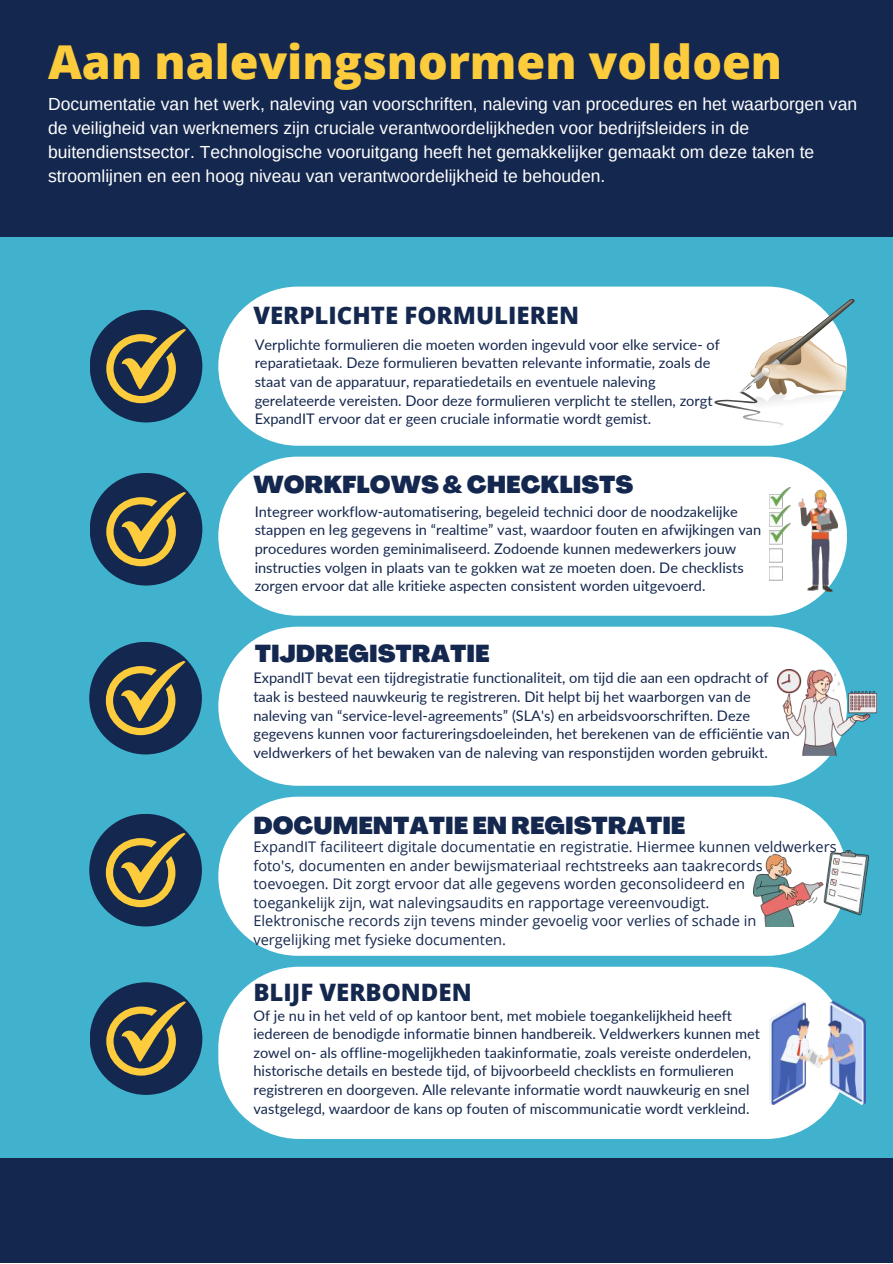
<style>
.page{position:relative;width:893px;height:1264px;background:#fff}
.page>*{position:absolute;margin:0;border:0;box-sizing:border-box;transform-origin:0 0}
.t1{font:800 46.65px "Open Sans";color:#fccc3c}
.t2{font:900 24px "Agrandir";color:#14274e}
.t3{font:800 24px "Open Sans";color:#14274e}
.t4{font:17.55px/24px "Arimo";color:#fff}
.t5{font:14.55px/18.6px "Lato";color:#14274e}
.t6{font:14.55px/18.6px "Open Sans";color:#14274e}
</style>
<div class="page">
<div style="left:0;top:0;width:892px;height:1262px;background:#40b2ce"></div>
<div style="left:0;top:0;width:892px;height:237px;background:#14274e"></div>
<div style="left:218px;top:286px;width:629px;height:160px;background:#fff;border-radius:80px"></div>
<div style="left:218px;top:456px;width:629px;height:159px;background:#fff;border-radius:80px"></div>
<div style="left:218px;top:626px;width:629px;height:159px;background:#fff;border-radius:80px"></div>
<div style="left:218px;top:966px;width:615px;height:172px;background:#fff"></div>
<div style="left:218px;top:796px;width:629px;height:159px;background:#fff;border-radius:80px"></div>
<div style="left:0;top:1158px;width:892px;height:104px;background:#14274e"></div>
<svg style="left:714px;top:297px;width:141px;height:132px"></svg>
<img style="left:769px;top:487px;width:68px;height:104px">
<img style="left:769px;top:1001px;width:96px;height:103px">
<img style="left:753px;top:850px;width:115px;height:77px">
<img style="left:777px;top:670px;width:99px;height:85px">
<div style="left:90px;top:310px;width:112px;height:112px;background:#14274e;border-radius:50%"></div>
<svg style="left:106px;top:329px;width:80px;height:74px"></svg>
<div style="left:90px;top:473px;width:112px;height:112px;background:#14274e;border-radius:50%"></div>
<svg style="left:106px;top:492px;width:80px;height:74px"></svg>
<div style="left:89px;top:642px;width:113px;height:112px;background:#14274e;border-radius:50%"></div>
<svg style="left:106px;top:661px;width:79px;height:74px"></svg>
<div style="left:89px;top:813px;width:113px;height:113px;background:#14274e;border-radius:50%"></div>
<svg style="left:106px;top:833px;width:79px;height:74px"></svg>
<div style="left:90px;top:982px;width:112px;height:112px;background:#14274e;border-radius:50%"></div>
<svg style="left:106px;top:1001px;width:80px;height:74px"></svg>
<h1 class="t1" style="left:48px;top:30px;width:735px">Aan nalevingsnormen voldoen</h1>
<p class="t4" style="left:48px;top:92px;width:810px">Documentatie van het werk, naleving van voorschriften, naleving van procedures en het waarborgen van de veiligheid van werknemers zijn cruciale verantwoordelijkheden voor bedrijfsleiders in de buitendienstsector. Technologische vooruitgang heeft het gemakkelijker gemaakt om deze taken te stroomlijnen en een hoog niveau van verantwoordelijkheid te behouden.</p>
<h2 class="t3" style="left:253px;top:298px;width:327px">VERPLICHTE FORMULIEREN</h2>
<p class="t5" style="left:255px;top:335px;width:466px">Verplichte formulieren die moeten worden ingevuld voor elke service- of reparatietaak. Deze formulieren bevatten relevante informatie, zoals de staat van de apparatuur, reparatiedetails en eventuele naleving gerelateerde vereisten. Door deze formulieren verplicht te stellen, zorgt ExpandIT ervoor dat er geen cruciale informatie wordt gemist.</p>
<h2 class="t2" style="left:253px;top:475px;width:381px">WORKFLOWS &amp; CHECKLISTS</h2>
<p class="t5" style="left:255px;top:502px;width:508px">Integreer workflow-automatisering, begeleid technici door de noodzakelijke stappen en leg gegevens in “realtime” vast, waardoor fouten en afwijkingen van procedures worden geminimaliseerd. Zodoende kunnen medewerkers jouw instructies volgen in plaats van te gokken wat ze moeten doen. De checklists zorgen ervoor dat alle kritieke aspecten consistent worden uitgevoerd.</p>
<h2 class="t2" style="left:255px;top:643px;width:236px">TIJDREGISTRATIE</h2>
<p class="t5" style="left:253px;top:668px;width:538px">ExpandIT bevat een tijdregistratie functionaliteit, om tijd die aan een opdracht of taak is besteed nauwkeurig te registreren. Dit helpt bij het waarborgen van de naleving van “service-level-agreements” (SLA's) en arbeidsvoorschriften. Deze gegevens kunnen voor factureringsdoeleinden, het berekenen van de efficiëntie van veldwerkers of het bewaken van de naleving van responstijden worden gebruikt.</p>
<h2 class="t2" style="left:253px;top:815px;width:433px">DOCUMENTATIE EN REGISTRATIE</h2>
<p class="t6" style="left:253px;top:837px;width:584px">ExpandIT faciliteert digitale documentatie en registratie. Hiermee kunnen veldwerkers foto's, documenten en ander bewijsmateriaal rechtstreeks aan taakrecords toevoegen. Dit zorgt ervoor dat alle gegevens worden geconsolideerd en<br>toegankelijk zijn, wat nalevingsaudits en rapportage vereenvoudigt.<br>Elektronische records zijn tevens minder gevoelig voor verlies of schade in vergelijking met fysieke documenten.</p>
<h2 class="t3" style="left:253px;top:974px;width:220px">BLIJF VERBONDEN</h2>
<p class="t5" style="left:253px;top:1005px;width:508px">Of je nu in het veld of op kantoor bent, met mobiele toegankelijkheid heeft iedereen de benodigde informatie binnen handbereik. Veldwerkers kunnen met zowel on- als offline-mogelijkheden taakinformatie, zoals vereiste onderdelen, historische details en bestede tijd, of bijvoorbeeld checklists en formulieren registreren en doorgeven. Alle relevante informatie wordt nauwkeurig en snel vastgelegd, waardoor de kans op fouten of miscommunicatie wordt verkleind.</p>
</div>
